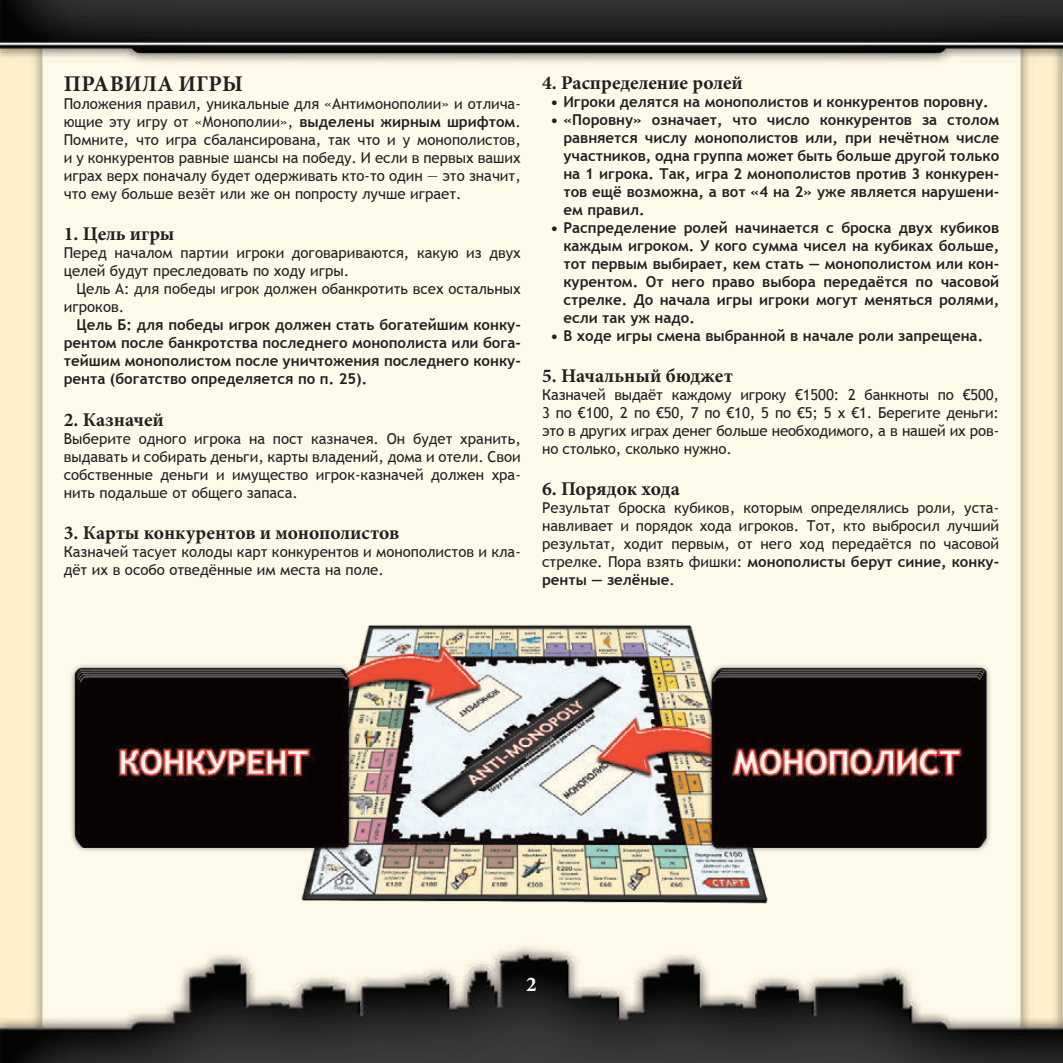
<style>
.page{position:relative;width:1063px;height:1063px;background:#fff}
.page>*{position:absolute;margin:0;border:0;box-sizing:border-box;transform-origin:0 0}
.t1{font:700 22.5px "Minion Pro";letter-spacing:.01em;color:#231f20}
.t2{font:700 21px "Minion Pro";color:#fff}
.t3{font:700 19.5px "Minion Pro";color:#231f20}
.t4{font:15px/18px "Trebuchet MS";color:#231f20;text-align:justify}
.t5{font:700 15px/18px "Trebuchet MS";color:#231f20;text-align:justify}
.s1{font-weight:700}
</style>
<div class="page">
<img style="left:0;top:0;width:1063px;height:1063px">
<img style="left:64px;top:619px;width:935px;height:289px">
<p class="t1" style="left:64px;top:68px;width:181px">ПРАВИЛА ИГРЫ</p>
<p class="t4" style="left:64px;top:95px;width:459px">Положения правил, уникальные для «Антимонополии» и отлича&shy;ющие эту игру от «Монополии», <span class="s1">выделены жирным шрифтом</span>.<br>Помните, что игра сбалансирована, так что и у монополистов, и у конкурентов равные шансы на победу. И если в первых ваших играх верх поначалу будет одерживать кто-то один — это значит, что ему больше везёт или же он попросту лучше играет.</p>
<p class="t3" style="left:64px;top:220px;width:112px">1. Цель игры</p>
<p class="t4" style="left:64px;top:244px;width:459px">Перед началом партии игроки договариваются, какую из двух целей будут преследовать по ходу игры.</p>
<p class="t4" style="left:64px;top:280px;width:459px;text-indent:13px">Цель А: для победы игрок должен обанкротить всех остальных игроков.</p>
<p class="t5" style="left:64px;top:316px;width:459px;text-indent:13px">Цель Б: для победы игрок должен стать богатейшим конку&shy;рентом после банкротства последнего монополиста или бога&shy;тейшим монополистом после уничтожения последнего конку&shy;рента (богатство определяется по п. 25).</p>
<p class="t3" style="left:64px;top:406px;width:102px">2. Казначей</p>
<p class="t4" style="left:64px;top:429px;width:459px">Выберите одного игрока на пост казначея. Он будет хранить, выдавать и собирать деньги, карты владений, дома и отели. Свои собственные деньги и имущество игрок-казначей должен хра&shy;нить подальше от общего запаса.</p>
<p class="t3" style="left:64px;top:519px;width:337px">3. Карты конкурентов и монополистов</p>
<p class="t4" style="left:64px;top:543px;width:459px">Казначей тасует колоды карт конкурентов и монополистов и кла&shy;дёт их в особо отведённые им места на поле.</p>
<p class="t3" style="left:542px;top:69px;width:202px">4. Распределение ролей</p>
<p class="t5" style="left:551px;top:92px;width:440px">• Игроки делятся на монополистов и конкурентов поровну.</p>
<p class="t5" style="left:563px;top:110px;width:437px;text-indent:-13px">• «Поровну» означает, что число конкурентов за столом равняется числу монополистов или, при нечётном числе участников, одна группа может быть больше другой только на 1 игрока. Так, игра 2 монополистов против 3 конкурен&shy;тов ещё возможна, а вот «4 на 2» уже является нарушени&shy;ем правил.</p>
<p class="t5" style="left:563px;top:218px;width:437px;text-indent:-13px">• Распределение ролей начинается с броска двух кубиков каждым игроком. У кого сумма чисел на кубиках больше, тот первым выбирает, кем стать — монополистом или кон&shy;курентом. От него право выбора передаётся по часовой стрелке. До начала игры игроки могут меняться ролями, если так уж надо.</p>
<p class="t5" style="left:551px;top:326px;width:434px">• В ходе игры смена выбранной в начале роли запрещена.</p>
<p class="t3" style="left:542px;top:362px;width:192px">5. Начальный бюджет</p>
<p class="t4" style="left:542px;top:386px;width:459px">Казначей выдаёт каждому игроку €1500: 2 банкноты по €500, 3 по €100, 2 по €50, 7 по €10, 5 по €5; 5 х €1. Берегите деньги: это в других играх денег больше необходимого, а в нашей их ров&shy;но столько, сколько нужно.</p>
<p class="t3" style="left:542px;top:475px;width:139px">6. Порядок хода</p>
<p class="t4" style="left:542px;top:499px;width:459px">Результат броска кубиков, которым определялись роли, уста&shy;навливает и порядок хода игроков. Тот, кто выбросил лучший результат, ходит первым, от него ход передаётся по часовой стрелке. Пора взять фишки: <span class="s1">монополисты берут синие, конку&shy;ренты — зелёные</span>.</p>
<p class="t2" style="left:526px;top:969px;width:12px">2</p>
</div>
